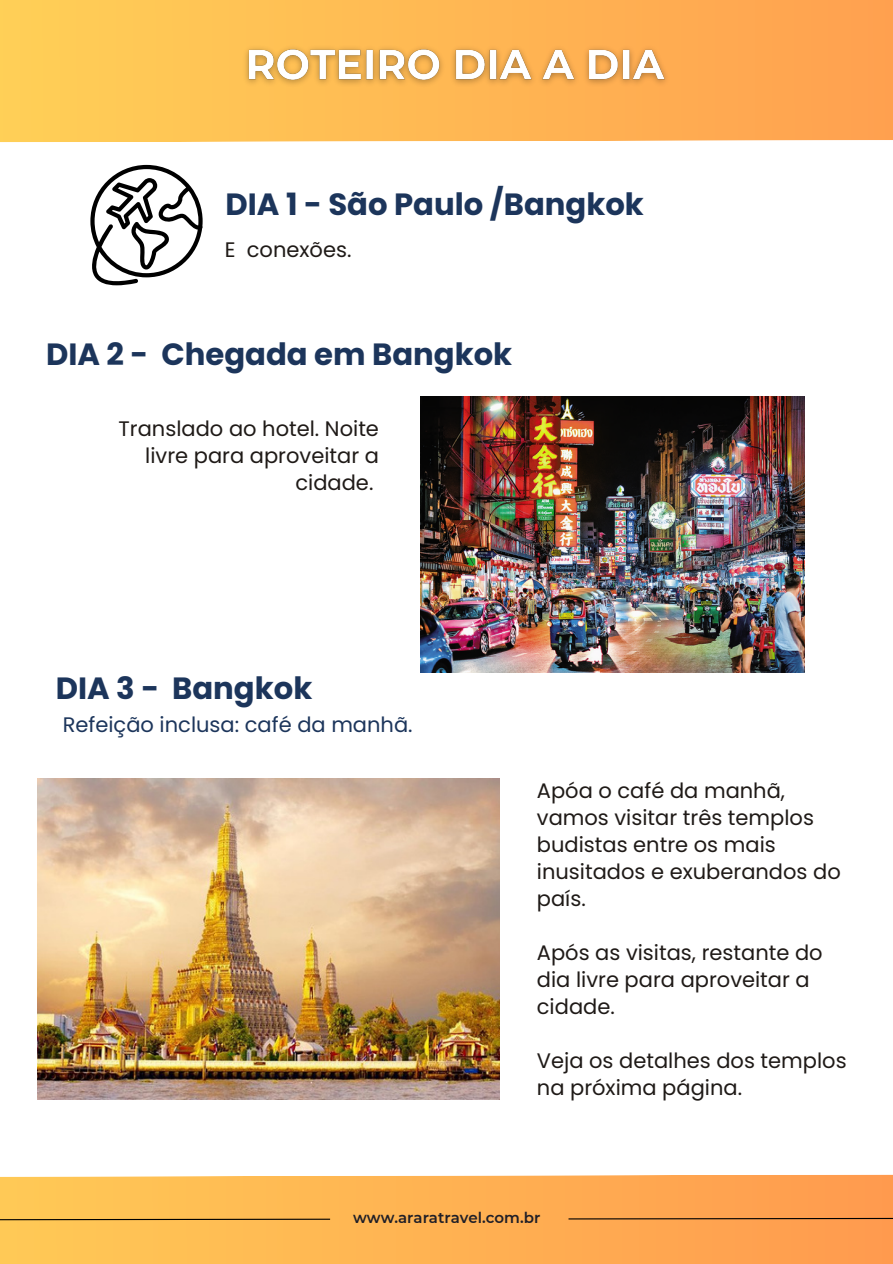
<style>
.page{position:relative;width:893px;height:1264px;background:#fff}
.page>*{position:absolute;margin:0;border:0;box-sizing:border-box;transform-origin:0 0}
.t1{font:700 30.75px "Poppins";color:#1c355b}
.t2{font:21px/27px "Poppins";color:#1f1a17}
.t3{font:21px "Poppins";color:#1c355b}
.t4{font:600 15px "Montserrat";color:#201f27}
</style>
<div class="page">
<svg style="left:0;top:1174px;width:892px;height:89px;background:#feb255"></svg>
<svg style="left:567px;top:1217px;width:325px;height:2px"></svg>
<svg style="left:0;top:1217px;width:331px;height:3px"></svg>
<svg style="left:0;top:0;width:892px;height:143px;background:#ffb955"></svg>
<svg style="left:90px;top:165px;width:113px;height:120px"></svg>
<img style="left:38px;top:779px;width:461px;height:320px">
<img style="left:420px;top:397px;width:384px;height:275px">
<img style="left:237px;top:41px;width:438px;height:51px">
<p class="t1" style="left:225px;top:183px;width:420px">DIA 1 - São Paulo /Bangkok</p>
<h2 class="t2" style="left:225px;top:236px;width:128px">E conexões.</h2>
<p class="t1" style="left:46px;top:332px;width:467px">DIA 2 - Chegada em Bangkok</p>
<p class="t2" style="left:119px;top:415px;width:262px;text-align:right">Translado ao hotel. Noite livre para aproveitar a cidade.</p>
<h2 class="t1" style="left:56px;top:666px;width:258px">DIA 3 - Bangkok</h2>
<h3 class="t3" style="left:63px;top:709px;width:351px">Refeição inclusa: café da manhã.</h3>
<h3 class="t2" style="left:537px;top:777px;width:305px">Apóa o café da manhã, vamos visitar três templos budistas entre os mais inusitados e exuberandos do país.</h3>
<p class="t2" style="left:537px;top:939px;width:287px">Após as visitas, restante do dia livre para aproveitar a cidade.</p>
<h3 class="t2" style="left:537px;top:1047px;width:311px">Veja os detalhes dos templos na próxima página.</h3>
<p class="t4" style="left:353px;top:1208px;width:189px">www.araratravel.com.br</p>
</div>
